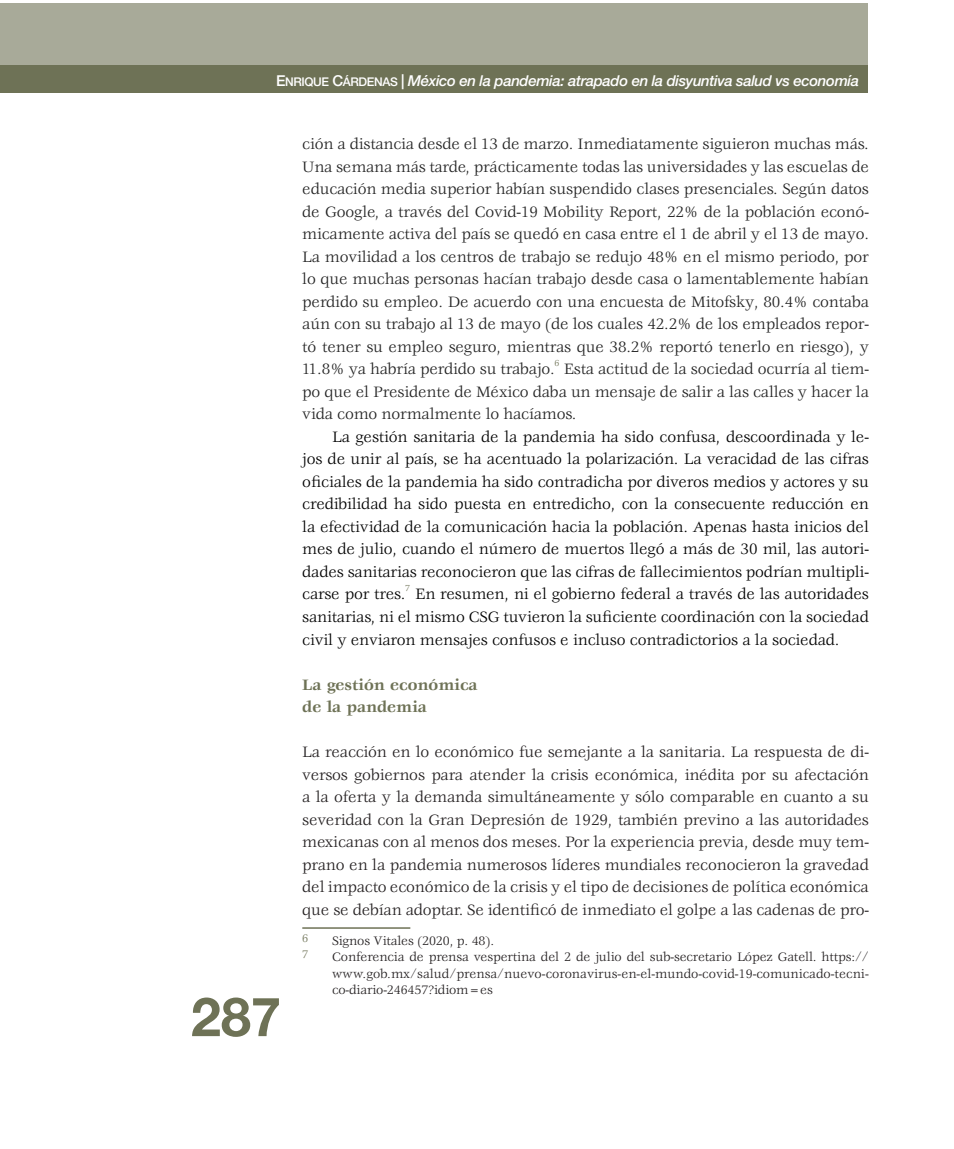
<style>
.page{position:relative;width:954px;height:1149px;background:#fff}
.page>*{position:absolute;margin:0;border:0;box-sizing:border-box;transform-origin:0 0}
.t1{font:700 54px "Helvetica Neue LT Std";color:#6e7256}
.SEGUNDO_TXT{font:16.5px/22.5px "Veljovic";letter-spacing:-.01em;color:#222;text-align:justify}
.SEGUNDO_TXT-2{font:16.5px/22.5px "Veljovic";letter-spacing:-.01em;color:#000;text-align:justify}
.INICIO_TXT{font:16.5px/22.5px "Veljovic";letter-spacing:-.01em;color:#231f20;text-align:justify}
.SUBTITULO{font:700 16.5px "Veljovic";color:#6e7256}
.t2{font:italic 500 15px "Helvetica Neue LT Std";letter-spacing:-.025em;color:#fff}
.PIE_PAG{font:13.5px/16.5px "Veljovic";letter-spacing:-.01em;color:#231f20;text-align:justify}
.PIE_PAG-2{font:12px "Veljovic";color:#6e7256}
.SEGUNDO_TXT-3{font:9.6px "Veljovic";color:#6e7256}
.s1{font-family:"Helvetica Neue LT Std Md SC800";font-weight:400;font-style:normal}
.s2{font-family:"Helvetica Neue LT Std Md SC800";font-weight:400;font-style:normal;font-size:12px}
</style>
<div class="page">
<div style="left:0;top:3px;width:867px;height:67px;background:#a8aa99"></div>
<div style="left:0;top:66px;width:867px;height:27px;background:#6e7256"></div>
<hr style="left:302px;top:927px;width:108px;height:1px;background:#6e7256">
<p class="t2" style="left:276px;top:72px;width:584px"><span class="s1">E</span><span class="s2">NRIQUE</span> <span class="s1">C</span><span class="s2">ÁRDENAS</span> | México en la pandemia: atrapado en la disyuntiva salud vs economía</p>
<h1 class="t1" style="left:191px;top:983px;width:92px">287</h1>
<p class="SEGUNDO_TXT" style="left:302px;top:133px;width:568px">ción a distancia desde el 13 de marzo. Inmediatamente siguieron muchas más.<br>Una semana más tarde, prácticamente todas las universidades y las escuelas de educación media superior habían suspendido clases presenciales. Según datos de Google, a través del Covid-19 Mobility Report, 22% de la población econó&shy;micamente activa del país se quedó en casa entre el 1 de abril y el 13 de mayo.<br>La movilidad a los centros de trabajo se redujo 48% en el mismo periodo, por lo que muchas personas hacían trabajo desde casa o lamentablemente habían perdido su empleo. De acuerdo con una encuesta de Mitofsky, 80.4% contaba aún con su trabajo al 13 de mayo (de los cuales 42.2% de los empleados repor&shy;tó tener su empleo seguro, mientras que 38.2% reportó tenerlo en riesgo), y 11.8% ya habría perdido su trabajo.</p>
<p class="SEGUNDO_TXT-3" style="left:554px;top:357px;width:6px">6</p>
<p class="SEGUNDO_TXT" style="left:302px;top:358px;width:568px;text-indent:261px">Esta actitud de la sociedad ocurría al tiem&shy;po que el Presidente de México daba un mensaje de salir a las calles y hacer la vida como normalmente lo hacíamos.</p>
<p class="SEGUNDO_TXT-2" style="left:302px;top:426px;width:568px;text-indent:30px">La gestión sanitaria de la pandemia ha sido confusa, descoordinada y le&shy;jos de unir al país, se ha acentuado la polarización. La veracidad de las cifras oficiales de la pandemia ha sido contradicha por diveros medios y actores y su credibilidad ha sido puesta en entredicho, con la consecuente reducción en la efectividad de la comunicación hacia la población. Apenas hasta inicios del mes de julio, cuando el número de muertos llegó a más de 30 mil, las autori&shy;dades sanitarias reconocieron que las cifras de fallecimientos podrían multipli&shy;carse por tres.</p>
<p class="SEGUNDO_TXT-3" style="left:405px;top:582px;width:6px">7</p>
<p class="SEGUNDO_TXT-2" style="left:302px;top:583px;width:568px;text-indent:113px">En resumen, ni el gobierno federal a través de las autoridades sanitarias, ni el mismo CSG tuvieron la suficiente coordinación con la sociedad civil y enviaron mensajes confusos e incluso contradictorios a la sociedad.</p>
<p class="SUBTITULO" style="left:302px;top:675px;width:177px">La gestión económica</p>
<p class="SUBTITULO" style="left:302px;top:697px;width:126px">de la pandemia</p>
<p class="INICIO_TXT" style="left:302px;top:741px;width:568px">La reacción en lo económico fue semejante a la sanitaria. La respuesta de di&shy;versos gobiernos para atender la crisis económica, inédita por su afectación a la oferta y la demanda simultáneamente y sólo comparable en cuanto a su severidad con la Gran Depresión de 1929, también previno a las autoridades mexicanas con al menos dos meses. Por la experiencia previa, desde muy tem&shy;prano en la pandemia numerosos líderes mundiales reconocieron la gravedad del impacto económico de la crisis y el tipo de decisiones de política económica que se debían adoptar. Se identificó de inmediato el golpe a las cadenas de pro-</p>
<p class="PIE_PAG-2" style="left:302px;top:930px;width:8px">6</p>
<p class="PIE_PAG" style="left:332px;top:932px;width:164px">Signos Vitales (2020, p. 48).</p>
<p class="PIE_PAG-2" style="left:302px;top:947px;width:8px">7</p>
<p class="PIE_PAG" style="left:332px;top:948px;width:538px">Conferencia de prensa vespertina del 2 de julio del sub-secretario López Gatell. https:// www.gob.mx/salud/prensa/nuevo-coronavirus-en-el-mundo-covid-19-comunicado-tecni&shy;co-diario-246457?idiom=es</p>
</div>
